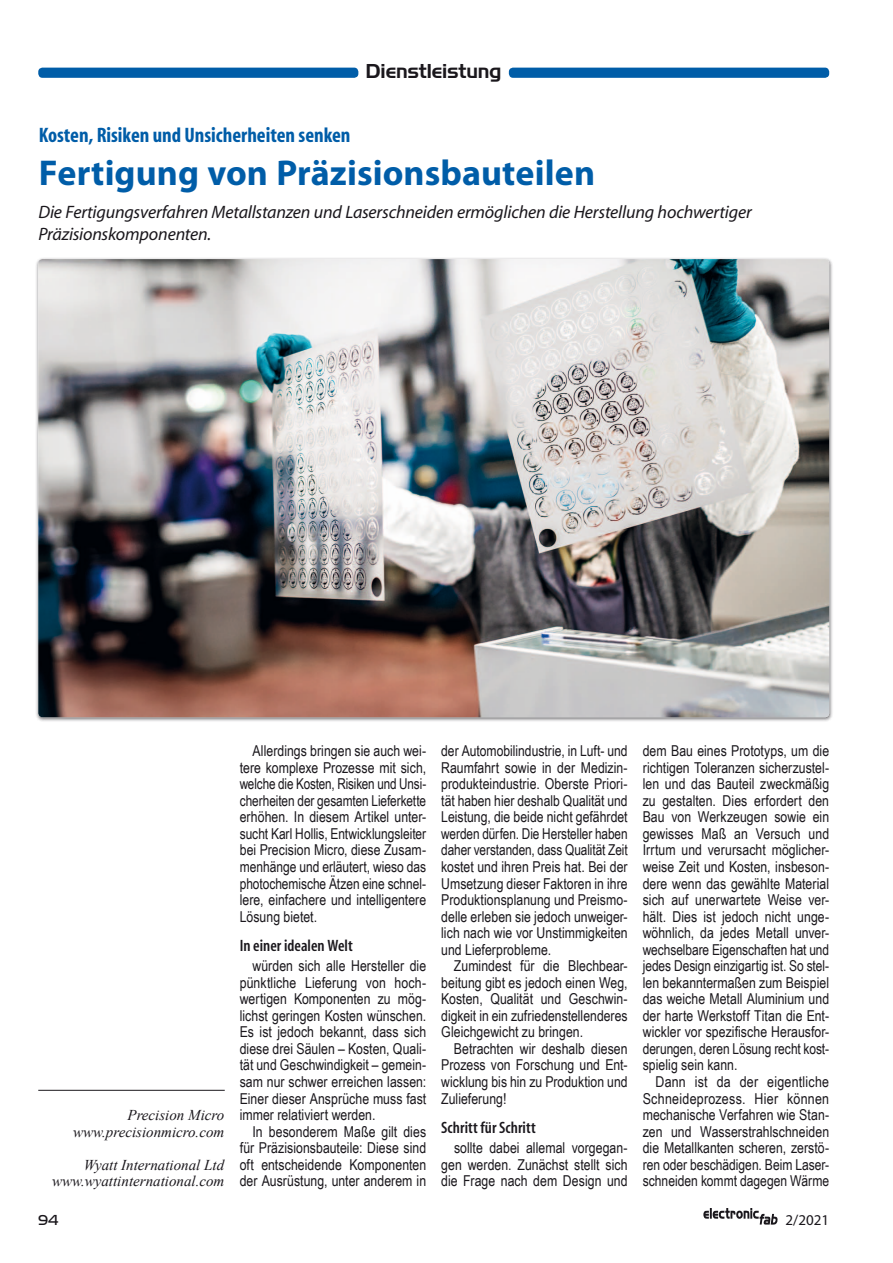
<style>
.page{position:relative;width:893px;height:1263px;background:#fff}
.page>*{position:absolute;margin:0;border:0;box-sizing:border-box;transform-origin:0 0}
.t1{font:700 36px "Myriad Pro";letter-spacing:.005em;color:#005da8}
.t2{font:700 condensed 21px "Myriad";color:#005da8}
.t3{font:19.5px "Handel Gothic BT";letter-spacing:-.01em;color:#1a171c}
.t4{font:italic 18px/21.6px "Myriad";letter-spacing:-.01em;color:#1a171c}
.t5{font:600 condensed 16.5px "Myriad";letter-spacing:.005em;color:#1a171c}
.t6{font:15px/16.5px "Arial Narrow";color:#1a171c;text-align:justify}
.t7{font:italic 15px/16.5px "Times New Roman";color:#1a171c;text-align:right}
.t8{font:15px "Myriad Pro";color:#1a171c}
.t9{font:15px "Handel Got D Ligh";color:#1a171c}
</style>
<div class="page">
<svg style="left:703px;top:1208px;width:75px;height:17px"></svg>
<hr style="left:38px;top:1090px;width:187px;height:1px;background:#1a171c">
<div style="left:35px;top:257px;width:799px;height:466px;background:#1a171c;opacity:.6"></div>
<img style="left:38px;top:259px;width:791px;height:458px">
<div style="left:38px;top:68px;width:320px;height:10px;background:#005da8;border-radius:4px"></div>
<div style="left:509px;top:68px;width:320px;height:10px;background:#005da8;border-radius:4px"></div>
<h3 class="t3" style="left:366px;top:59px;width:137px">Dienstleistung</h3>
<h2 class="t2" style="left:39px;top:124px;width:313px">Kosten, Risiken und Unsicherheiten senken</h2>
<h1 class="t1" style="left:39px;top:149px;width:558px">Fertigung von Präzisionsbauteilen</h1>
<p class="t4" style="left:38px;top:202px;width:715px">Die Fertigungsverfahren Metallstanzen und Laserschneiden ermöglichen die Herstellung hochwertiger<br>Präzisionskomponenten.</p>
<p class="t7" style="left:73px;top:1107px;width:153px">Precision Micro www.precisionmicro.com</p>
<p class="t7" style="left:52px;top:1156px;width:174px">Wyatt International Ltd www.wyattinternational.com</p>
<p class="t6" style="left:240px;top:742px;width:188px;text-indent:13px">Allerdings bringen sie auch wei&shy;tere komplexe Prozesse mit sich, welche die Kosten, Risiken und Unsi&shy;cherheiten der gesamten Lieferkette erhöhen. In diesem Artikel unter&shy;sucht Karl Hollis, Entwicklungsleiter bei Precision Micro, diese Zusam&shy;menhänge und erläutert, wieso das photochemische Ätzen eine schnel&shy;lere, einfachere und intelligentere Lösung bietet.</p>
<p class="t5" style="left:240px;top:937px;width:115px">In einer idealen Welt</p>
<p class="t6" style="left:240px;top:957px;width:188px;text-indent:13px">würden sich alle Hersteller die pünktliche Lieferung von hoch&shy;wertigen Komponenten zu mög&shy;lichst geringen Kosten wünschen.<br>Es ist jedoch bekannt, dass sich diese drei Säulen – Kosten, Quali&shy;tät und Geschwindigkeit – gemein&shy;sam nur schwer erreichen lassen:<br>Einer dieser Ansprüche muss fast immer relativiert werden.</p>
<p class="t6" style="left:240px;top:1122px;width:188px;text-indent:13px">In besonderem Maße gilt dies für Präzisionsbauteile: Diese sind oft entscheidende Komponenten der Ausrüstung, unter anderem in</p>
<p class="t6" style="left:441px;top:742px;width:188px">der Automobilindustrie, in Luft- und Raumfahrt sowie in der Medizin&shy;produkteindustrie. Oberste Priori&shy;tät haben hier deshalb Qualität und Leistung, die beide nicht gefährdet werden dürfen. Die Hersteller haben daher verstanden, dass Qualität Zeit kostet und ihren Preis hat. Bei der Umsetzung dieser Faktoren in ihre Produktionsplanung und Preismo&shy;delle erleben sie jedoch unweiger&shy;lich nach wie vor Unstimmigkeiten und Lieferprobleme.</p>
<p class="t6" style="left:441px;top:957px;width:188px;text-indent:13px">Zumindest für die Blechbear&shy;beitung gibt es jedoch einen Weg, Kosten, Qualität und Geschwin&shy;digkeit in ein zufriedenstellenderes Gleichgewicht zu bringen.</p>
<p class="t6" style="left:441px;top:1040px;width:188px;text-indent:13px">Betrachten wir deshalb diesen Prozess von Forschung und Ent&shy;wicklung bis hin zu Produktion und Zulieferung!</p>
<p class="t5" style="left:441px;top:1119px;width:96px">Schritt für Schritt</p>
<p class="t6" style="left:441px;top:1139px;width:188px;text-indent:13px">sollte dabei allemal vorgegan&shy;gen werden. Zunächst stellt sich die Frage nach dem Design und</p>
<p class="t6" style="left:643px;top:742px;width:188px">dem Bau eines Prototyps, um die richtigen Toleranzen sicherzustel&shy;len und das Bauteil zweckmäßig zu gestalten. Dies erfordert den Bau von Werkzeugen sowie ein gewisses Maß an Versuch und Irrtum und verursacht möglicher&shy;weise Zeit und Kosten, insbeson&shy;dere wenn das gewählte Material sich auf unerwartete Weise ver&shy;hält. Dies ist jedoch nicht unge&shy;wöhnlich, da jedes Metall unver&shy;wechselbare Eigenschaften hat und jedes Design einzigartig ist. So stel&shy;len bekanntermaßen zum Beispiel das weiche Metall Aluminium und der harte Werkstoff Titan die Ent&shy;wickler vor spezifische Herausfor&shy;derungen, deren Lösung recht kost&shy;spielig sein kann.</p>
<p class="t6" style="left:643px;top:1073px;width:188px;text-indent:13px">Dann ist da der eigentliche Schneideprozess. Hier können mechanische Verfahren wie Stan&shy;zen und Wasserstrahlschneiden die Metallkanten scheren, zerstö&shy;ren oder beschädigen. Beim Laser&shy;schneiden kommt dagegen Wärme</p>
<p class="t9" style="left:38px;top:1211px;width:22px">94</p>
<p class="t8" style="left:786px;top:1210px;width:45px">2/2021</p>
</div>
